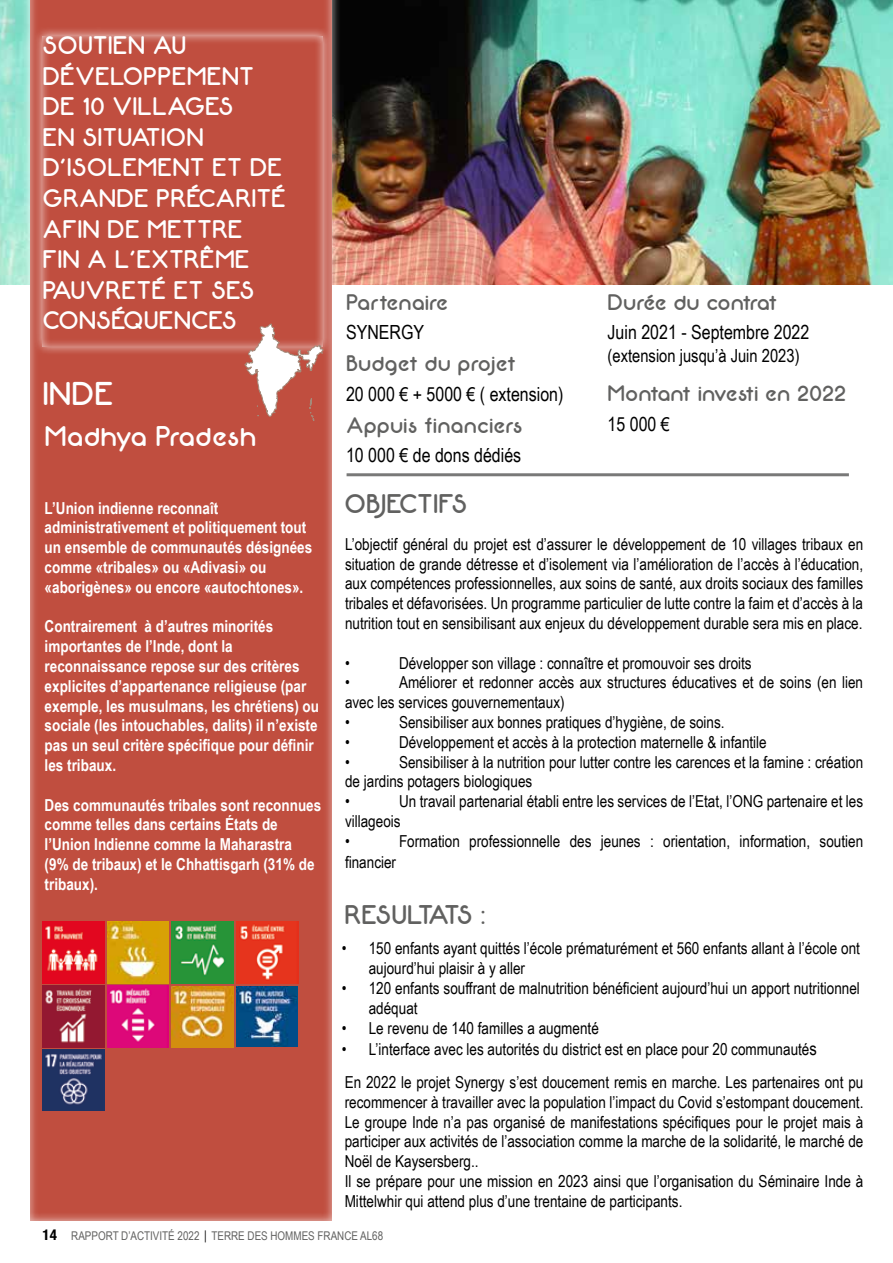
<style>
.page{position:relative;width:893px;height:1263px;background:#fff}
.page>*{position:absolute;margin:0;border:0;box-sizing:border-box;transform-origin:0 0}
.t1{font:33px "Neon 80 s";color:#fff}
.t2{font:28.5px "Neon 80 s";color:#fff}
.t3{font:27px "Neon 80 s";letter-spacing:-.085em;color:#616160}
.t4{font:27px "Neon 80 s";letter-spacing:-.01em;color:#616160}
.t5{font:25.5px/30.6px "Neon 80 s";color:#fff}
.t6{font:22.5px "Neon 80 s";color:#616160}
.t7{font:22.5px "Neon 80 s";letter-spacing:-.04em;color:#616160}
.t8{font:19.5px "Arial Narrow";color:#000}
.t9{font:18px "Arial Narrow";color:#000}
.t10{font:16.5px/19.8px "Arial Narrow";color:#000}
.t11{font:700 16.5px/19.8px "Arial Narrow";color:#fff}
.t12{font:12px "Arial Narrow";color:#616160}
.s1{font-size:18px}
.s2{font-family:"Helvetica Neue LT Com";font-weight:700;font-stretch:condensed;font-size:15px;color:#000}
</style>
<div class="page">
<img style="left:0;top:0;width:893px;height:285px">
<div style="left:20px;top:0;width:321px;height:1230px;background:#fff;opacity:.75"></div>
<div style="left:30px;top:0;width:304px;height:1221px;background:#c04e3f"></div>
<div style="left:33px;top:26px;width:300px;height:330px;background:#fff;opacity:.75"></div>
<div style="left:36px;top:30px;width:288px;height:317px;background:#fff;opacity:.75"></div>
<svg style="left:245px;top:324px;width:78px;height:97px"></svg>
<img style="left:172px;top:986px;width:61px;height:61px">
<img style="left:107px;top:922px;width:62px;height:61px">
<img style="left:172px;top:922px;width:61px;height:61px">
<img style="left:237px;top:922px;width:61px;height:61px">
<img style="left:43px;top:922px;width:61px;height:61px">
<img style="left:107px;top:985px;width:62px;height:62px">
<img style="left:43px;top:1049px;width:61px;height:61px">
<img style="left:43px;top:985px;width:61px;height:62px">
<img style="left:236px;top:986px;width:62px;height:61px">
<hr style="left:347px;top:473px;width:502px;height:3px;background:#616160">
<h3 class="t5" style="left:43px;top:30px;width:245px">SOUTIEN AU<br>DÉVELOPPEMENT<br>DE 10 VILLAGES<br>EN SITUATION<br>D’ISOLEMENT ET DE<br>GRANDE PRÉCARITÉ<br>AFIN DE METTRE<br>FIN A L’EXTRÊME<br>PAUVRETÉ ET SES<br>CONSÉQUENCES</h3>
<h1 class="t1" style="left:43px;top:376px;width:72px">INDE</h1>
<h2 class="t2" style="left:45px;top:421px;width:213px">Madhya Pradesh</h2>
<p class="t11" style="left:45px;top:497px;width:269px">L’Union indienne reconnaît administrativement et politiquement tout un ensemble de communautés désignées comme «tribales» ou «Adivasi» ou «aborigènes» ou encore «autochtones».</p>
<p class="t11" style="left:45px;top:616px;width:276px">Contrairement à d’autres minorités importantes de l’Inde, dont la reconnaissance repose sur des critères explicites d’appartenance religieuse (par exemple, les musulmans, les chrétiens) ou sociale (les intouchables, dalits) il n’existe pas un seul critère spécifique pour définir les tribaux.</p>
<p class="t11" style="left:45px;top:794px;width:278px">Des communautés tribales sont reconnues comme telles dans certains États de l’Union Indienne comme la Maharastra<br>(9% de tribaux) et le Chhattisgarh (31% de tribaux).</p>
<h3 class="t6" style="left:346px;top:289px;width:104px">Partenaire</h3>
<h3 class="t7" style="left:608px;top:289px;width:171px">Durée du contrat</h3>
<p class="t8" style="left:346px;top:318px;width:80px">SYNERGY</p>
<h3 class="t6" style="left:346px;top:351px;width:171px">Budget du projet</h3>
<p class="t8" style="left:346px;top:379px;width:219px">20 000 € + 5000 € ( extension)</p>
<h3 class="t6" style="left:346px;top:413px;width:178px">Appuis financiers</h3>
<p class="t8" style="left:346px;top:441px;width:177px">10 000 € de dons dédiés</p>
<h3 class="t4" style="left:344px;top:488px;width:124px">OBJECTIFS</h3>
<p class="t8" style="left:608px;top:318px;width:203px">Juin 2021 - Septembre 2022</p>
<p class="t9" style="left:608px;top:342px;width:193px">(extension jusqu’à Juin 2023)</p>
<h3 class="t6" style="left:608px;top:381px;width:240px">Montant investi en 2022</h3>
<p class="t8" style="left:608px;top:410px;width:64px">15 000 €</p>
<p class="t10" style="left:345px;top:533px;width:520px;text-align:justify">L’objectif général du projet est d’assurer le développement de 10 villages tribaux en situation de grande détresse et d’isolement via l’amélioration de l’accès à l’éducation, aux compétences professionnelles, aux soins de santé, aux droits sociaux des familles tribales et défavorisées. Un programme particulier de lutte contre la faim et d’accès à la nutrition tout en sensibilisant aux enjeux du développement durable sera mis en place.</p>
<p class="t10" style="left:345px;top:652px;width:6px">•</p>
<p class="t10" style="left:399px;top:652px;width:354px">Développer son village : connaître et promouvoir ses droits</p>
<p class="t10" style="left:345px;top:672px;width:6px">•</p>
<p class="t10" style="left:345px;top:672px;width:520px;text-indent:54px">Améliorer et redonner accès aux structures éducatives et de soins (en lien avec les services gouvernementaux)<br>•</p>
<p class="t10" style="left:399px;top:712px;width:327px">Sensibiliser aux bonnes pratiques d’hygiène, de soins.</p>
<p class="t10" style="left:345px;top:731px;width:6px">•</p>
<p class="t10" style="left:399px;top:731px;width:369px">Développement et accès à la protection maternelle &amp; infantile</p>
<p class="t10" style="left:345px;top:751px;width:6px">•</p>
<p class="t10" style="left:345px;top:751px;width:520px;text-indent:54px">Sensibiliser à la nutrition pour lutter contre les carences et la famine : création de jardins potagers biologiques<br>•</p>
<p class="t10" style="left:345px;top:791px;width:520px;text-indent:54px">Un travail partenarial établi entre les services de l’Etat, l’ONG partenaire et les villageois<br>•</p>
<p class="t10" style="left:399px;top:830px;width:466px">Formation professionnelle des jeunes : orientation, information, soutien</p>
<p class="t10" style="left:345px;top:852px;width:53px">financier</p>
<h3 class="t3" style="left:344px;top:899px;width:143px">RESULTATS :</h3>
<p class="t10" style="left:369px;top:938px;width:493px;text-indent:-27px">• 150 enfants ayant quittés l’école prématurément et 560 enfants allant à l’école ont aujourd’hui plaisir à y aller</p>
<p class="t10" style="left:369px;top:978px;width:493px;text-indent:-27px">• 120 enfants souffrant de malnutrition bénéficient aujourd’hui un apport nutritionnel adéquat</p>
<p class="t10" style="left:342px;top:1017px;width:259px">• Le revenu de 140 familles a augmenté</p>
<p class="t10" style="left:342px;top:1039px;width:477px">• L’interface avec les autorités du district est en place pour 20 communauté<span class="s1">s</span></p>
<p class="t10" style="left:345px;top:1071px;width:520px">En 2022 le projet Synergy s’est doucement remis en marche. Les partenaires ont pu recommencer à travailler avec la population l’impact du Covid s’estompant doucement.<br>Le groupe Inde n’a pas organisé de manifestations spécifiques pour le projet mais à participer aux activités de l’association comme la marche de la solidarité, le marché de Noël de Kaysersberg..<br>Il se prépare pour une mission en 2023 ainsi que l’organisation du Séminaire Inde à Mittelwhir qui attend plus d’une trentaine de participants.</p>
<p class="t12" style="left:43px;top:1226px;width:342px"><span class="s2">14</span> RAPPORT D’ACTIVITÉ 2022 TERRE DES HOMMES FRANCE AL68</p>
</div>
